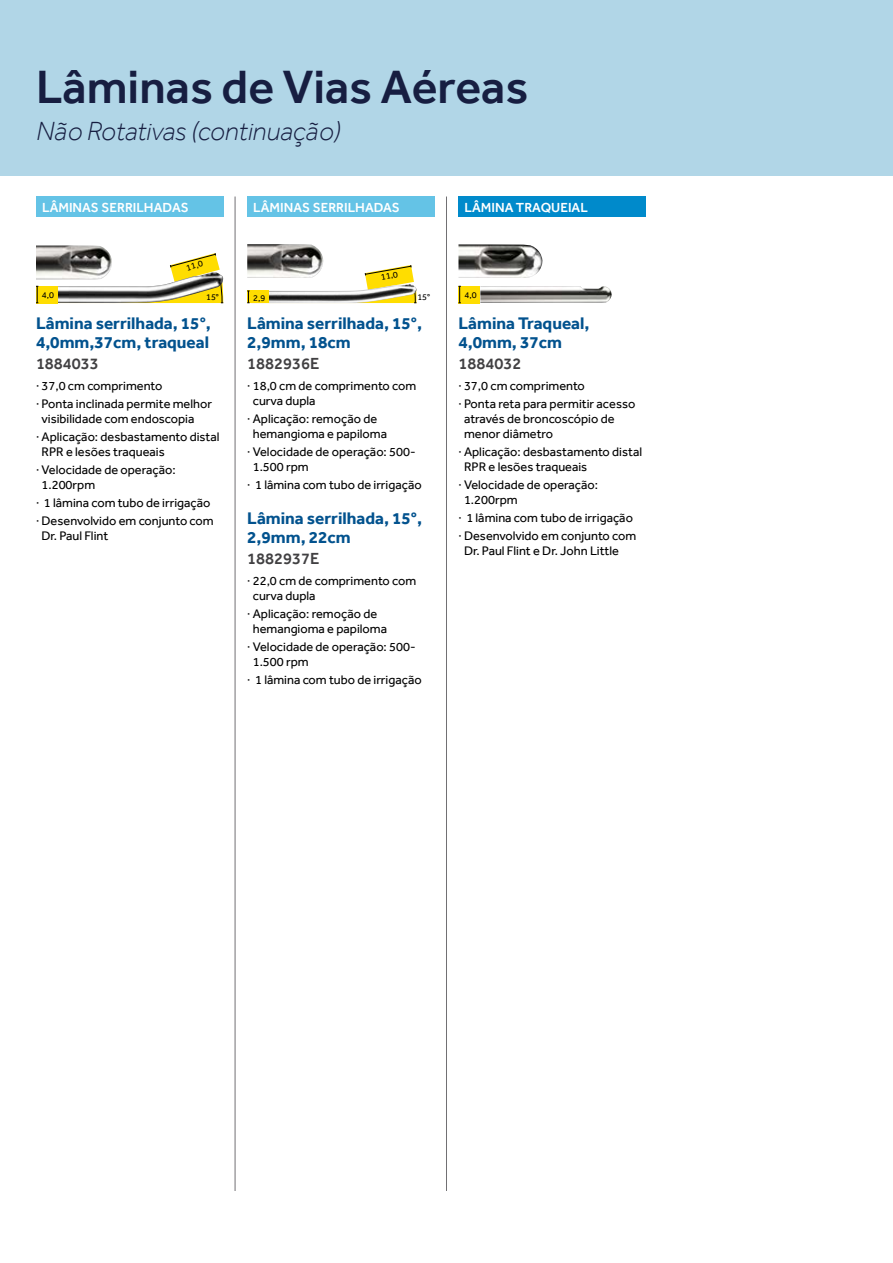
<style>
.page{position:relative;width:893px;height:1263px;background:#fff}
.page>*{position:absolute;margin:0;border:0;box-sizing:border-box;transform-origin:0 0}
.t1{font:500 48px "Effra";color:#171e41}
.t2{font:italic 300 27px "Effra";color:#171e41}
.t3{font:700 17.25px/19.5px "Effra";color:#02528e}
.t4{font:500 16.5px "Effra";color:#414042}
.t5{font:500 13.5px "Effra";color:#fff}
.t6{font:12.75px/15px "Effra";color:#000}
.t7{font:9px "Effra";color:#000}
</style>
<div class="page">
<div style="left:0;top:0;width:893px;height:175px;background:#b1d6e7"></div>
<svg style="left:170px;top:253px;width:50px;height:19px"></svg>
<img style="left:58px;top:272px;width:165px;height:31px">
<div style="left:36px;top:286px;width:22px;height:17px;background:#fd0"></div>
<svg style="left:36px;top:286px;width:2px;height:17px"></svg>
<svg style="left:247px;top:265px;width:169px;height:38px"></svg>
<img style="left:480px;top:286px;width:132px;height:17px">
<div style="left:458px;top:286px;width:22px;height:17px;background:#fd0"></div>
<svg style="left:458px;top:286px;width:3px;height:17px"></svg>
<img style="left:247px;top:244px;width:77px;height:34px">
<img style="left:458px;top:244px;width:85px;height:34px">
<img style="left:36px;top:245px;width:77px;height:35px">
<hr style="left:235px;top:196px;width:1px;height:995px;background:#717073">
<hr style="left:446px;top:196px;width:1px;height:995px;background:#717073">
<div style="left:36px;top:196px;width:187px;height:21px;background:#64c3e6"></div>
<div style="left:247px;top:196px;width:187px;height:21px;background:#64c3e6"></div>
<div style="left:458px;top:196px;width:188px;height:21px;background:#008acb"></div>
<h1 class="t1" style="left:36px;top:58px;width:494px">Lâminas de Vias Aéreas</h1>
<h2 class="t2" style="left:36px;top:116px;width:306px">Não Rotativas (continuação)</h2>
<p class="t5" style="left:42px;top:199px;width:148px">LÂMINAS SERRILHADAS</p>
<p class="t5" style="left:253px;top:199px;width:148px">LÂMINAS SERRILHADAS</p>
<p class="t5" style="left:464px;top:199px;width:125px">LÂMINA TRAQUEIAL</p>
<p class="t7" style="left:185px;top:263px;width:19px;rotate:-15deg">11,0</p>
<p class="t7" style="left:42px;top:290px;width:14px">4,0</p>
<p class="t7" style="left:206px;top:292px;width:14px">15°</p>
<h3 class="t3" style="left:36px;top:313px;width:176px">Lâmina serrilhada, 15°,<br>4,0mm,37cm, traqueal</h3>
<p class="t4" style="left:36px;top:354px;width:64px">1884033</p>
<p class="t6" style="left:36px;top:377px;width:178px;line-height:18px">· 37,0 cm comprimento<br>· Ponta inclinada permite melhor</p>
<p class="t6" style="left:36px;top:410px;width:185px;line-height:18px;text-indent:6px">visibilidade com endoscopia<br>· Aplicação: desbastamento distal</p>
<p class="t6" style="left:36px;top:443px;width:141px;line-height:18px;text-align:center">RPR e lesões traqueais<br>· Velocidade de operação:</p>
<p class="t6" style="left:36px;top:476px;width:179px;line-height:18px;text-indent:6px">1.200rpm<br>· 1 lâmina com tubo de irrigação · Desenvolvido em conjunto com</p>
<p class="t6" style="left:42px;top:528px;width:68px">Dr. Paul Flint</p>
<p class="t7" style="left:380px;top:272px;width:19px;rotate:-10deg">11,0</p>
<p class="t7" style="left:253px;top:292px;width:14px">2,9</p>
<p class="t7" style="left:417px;top:292px;width:14px">15°</p>
<h3 class="t3" style="left:247px;top:313px;width:176px">Lâmina serrilhada, 15°,<br>2,9mm, 18cm</h3>
<p class="t4" style="left:247px;top:354px;width:74px">1882936E</p>
<p class="t6" style="left:253px;top:378px;width:165px;text-indent:-6px">· 18,0 cm de comprimento com curva dupla</p>
<p class="t6" style="left:253px;top:411px;width:136px;text-indent:-6px">· Aplicação: remoção de hemangioma e papiloma</p>
<p class="t6" style="left:253px;top:444px;width:164px;text-indent:-6px">· Velocidade de operação: 500-<br>1.500 rpm</p>
<p class="t6" style="left:247px;top:477px;width:176px">· 1 lâmina com tubo de irrigação</p>
<h3 class="t3" style="left:247px;top:508px;width:176px">Lâmina serrilhada, 15°,<br>2,9mm, 22cm</h3>
<p class="t4" style="left:247px;top:549px;width:74px">1882937E</p>
<p class="t6" style="left:253px;top:573px;width:165px;text-indent:-6px">· 22,0 cm de comprimento com curva dupla</p>
<p class="t6" style="left:253px;top:606px;width:136px;text-indent:-6px">· Aplicação: remoção de hemangioma e papiloma</p>
<p class="t6" style="left:253px;top:639px;width:164px;text-indent:-6px">· Velocidade de operação: 500-<br>1.500 rpm</p>
<p class="t6" style="left:247px;top:672px;width:176px">· 1 lâmina com tubo de irrigação</p>
<p class="t7" style="left:464px;top:290px;width:14px">4,0</p>
<h3 class="t3" style="left:458px;top:313px;width:132px">Lâmina Traqueal,<br>4,0mm, 37cm</h3>
<p class="t4" style="left:458px;top:354px;width:64px">1884032</p>
<p class="t6" style="left:458px;top:377px;width:178px;line-height:18px">· 37,0 cm comprimento<br>· Ponta reta para permitir acesso</p>
<p class="t6" style="left:464px;top:411px;width:152px">através de broncoscópio de menor diâmetro</p>
<p class="t6" style="left:464px;top:444px;width:180px;text-indent:-6px">· Aplicação: desbastamento distal<br>RPR e lesões traqueais</p>
<p class="t6" style="left:464px;top:477px;width:136px;text-indent:-6px">· Velocidade de operação:<br>1.200rpm</p>
<p class="t6" style="left:458px;top:509px;width:179px;line-height:18px">· 1 lâmina com tubo de irrigação · Desenvolvido em conjunto com</p>
<p class="t6" style="left:464px;top:543px;width:156px">Dr. Paul Flint e Dr. John Little</p>
</div>
